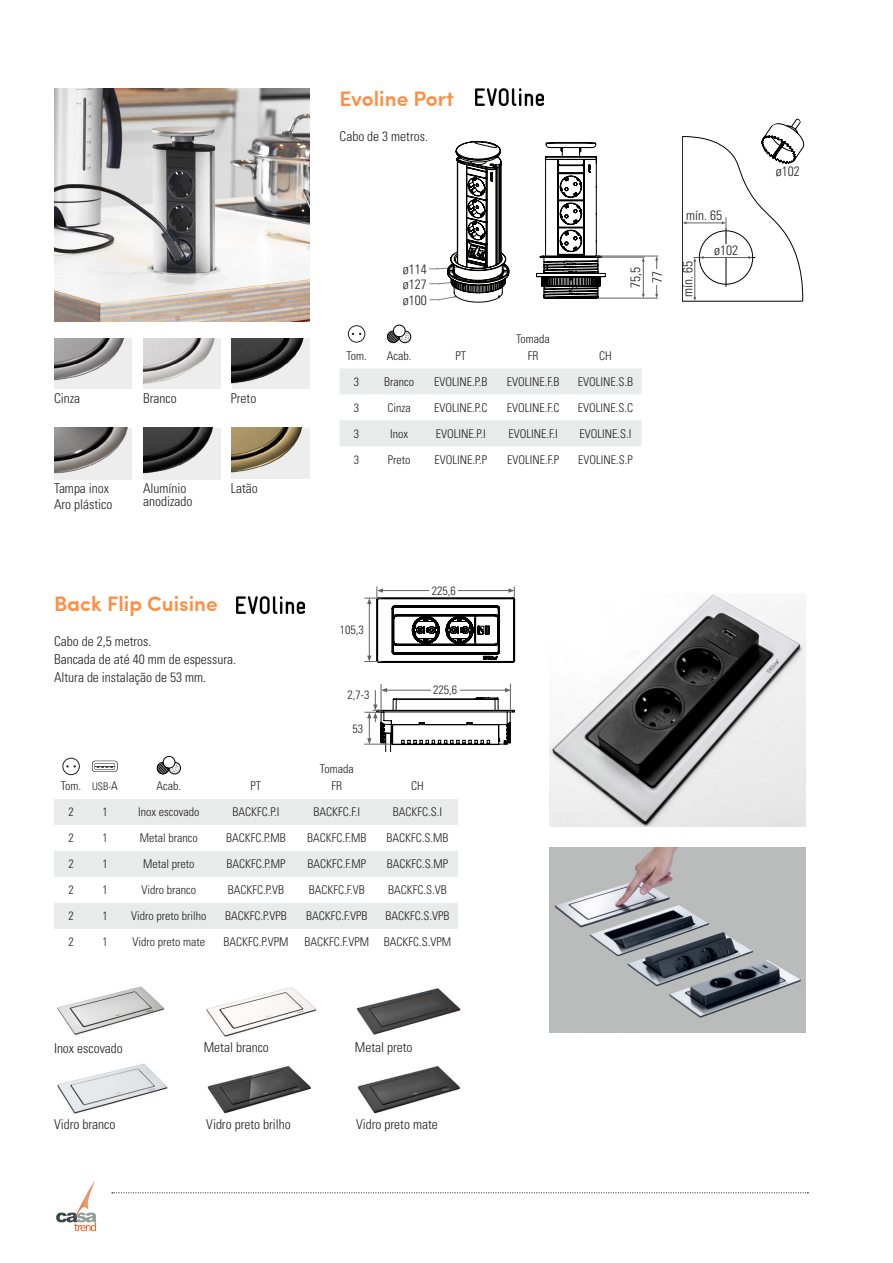
<style>
.page{position:relative;width:893px;height:1263px;background:#fff}
.page>*{position:absolute;margin:0;border:0;box-sizing:border-box;transform-origin:0 0}
.t1{font:600 21px "Sofia Pro";color:#fe8e43}
.t2{font:300 condensed 13.5px "Univers LT Std";color:#231f20}
.t3{font:300 condensed 12px "Univers LT Std";color:#231f20}
.t4{font:300 condensed 10.5px "Univers LT Std";color:#231f20}
.s1{font-size:12px}
</style>
<div class="page">
<svg style="left:56px;top:1181px;width:40px;height:50px"></svg>
<svg style="left:112px;top:1192px;width:696px;height:1px"></svg>
<svg style="left:340px;top:368px;width:301px;height:78px"></svg>
<img style="left:54px;top:88px;width:256px;height:233px">
<img style="left:476px;top:88px;width:67px;height:17px">
<svg style="left:387px;top:325px;width:24px;height:18px"></svg>
<img style="left:54px;top:338px;width:77px;height:51px">
<img style="left:232px;top:338px;width:77px;height:51px">
<img style="left:143px;top:338px;width:78px;height:51px">
<img style="left:143px;top:428px;width:78px;height:51px">
<img style="left:54px;top:428px;width:77px;height:51px">
<img style="left:231px;top:428px;width:79px;height:51px">
<svg style="left:682px;top:119px;width:122px;height:182px"></svg>
<svg style="left:429px;top:141px;width:80px;height:161px"></svg>
<svg style="left:536px;top:142px;width:69px;height:156px"></svg>
<hr style="left:597px;top:298px;width:61px;height:1px;background:#646363">
<hr style="left:601px;top:257px;width:44px;height:1px;background:#646363">
<hr style="left:596px;top:256px;width:62px;height:1px;background:#646363">
<hr style="left:643px;top:260px;width:1px;height:35px;background:#646363">
<hr style="left:656px;top:259px;width:1px;height:36px;background:#646363">
<div style="left:651px;top:270px;width:11px;height:15px;background:#fff"></div>
<div style="left:713px;top:244px;width:26px;height:11px;background:#fff"></div>
<div style="left:775px;top:165px;width:26px;height:11px;background:#fff"></div>
<img style="left:550px;top:594px;width:256px;height:233px">
<img style="left:237px;top:596px;width:67px;height:17px">
<svg style="left:54px;top:799px;width:404px;height:130px;fill:#e9eaea"></svg>
<div style="left:169px;top:762px;width:12px;height:12px;border:1px solid #000;border-radius:50%"></div>
<svg style="left:157px;top:756px;width:23px;height:19px"></svg>
<svg style="left:364px;top:586px;width:151px;height:76px"></svg>
<svg style="left:364px;top:684px;width:151px;height:68px"></svg>
<div style="left:351px;top:724px;width:14px;height:9px;background:#fff"></div>
<div style="left:338px;top:625px;width:27px;height:9px;background:#fff"></div>
<div style="left:430px;top:586px;width:28px;height:9px;background:#fff"></div>
<div style="left:346px;top:690px;width:25px;height:9px;background:#fff"></div>
<div style="left:431px;top:685px;width:28px;height:9px;background:#fff"></div>
<img style="left:550px;top:848px;width:256px;height:184px">
<img style="left:57px;top:986px;width:108px;height:49px">
<img style="left:356px;top:988px;width:105px;height:47px">
<img style="left:206px;top:987px;width:110px;height:50px">
<img style="left:207px;top:1066px;width:104px;height:48px">
<img style="left:57px;top:1063px;width:111px;height:51px">
<img style="left:357px;top:1066px;width:103px;height:48px">
<svg style="left:348px;top:326px;width:17px;height:16px"></svg>
<div style="left:348px;top:325px;width:17px;height:18px;border:1px solid #231f20;border-radius:50%"></div>
<svg style="left:352px;top:333px;width:9px;height:2px"></svg>
<div style="left:62px;top:758px;width:18px;height:17px;border:1px solid #231f20;border-radius:50%"></div>
<svg style="left:66px;top:765px;width:10px;height:2px"></svg>
<svg style="left:92px;top:761px;width:26px;height:11px"></svg>
<svg style="left:93px;top:761px;width:24px;height:10px"></svg>
<div style="left:95px;top:763px;width:20px;height:7px;background:#888687"></div>
<svg style="left:95px;top:764px;width:20px;height:5px"></svg>
<p class="t2" style="left:54px;top:390px;width:28px">Cinza</p>
<p class="t2" style="left:143px;top:390px;width:35px">Branco</p>
<p class="t2" style="left:231px;top:390px;width:27px">Preto</p>
<p class="t2" style="left:54px;top:480px;width:57px">Tampa inox</p>
<p class="t2" style="left:54px;top:496px;width:60px">Aro plástico</p>
<p class="t2" style="left:143px;top:480px;width:45px">Alumínio</p>
<p class="t2" style="left:231px;top:480px;width:28px">Latão</p>
<p class="t2" style="left:143px;top:493px;width:51px">anodizado</p>
<p class="t1" style="left:340px;top:83px;width:116px">Evoline Port</p>
<p class="t2" style="left:340px;top:128px;width:90px">Cabo de 3 metros.</p>
<p class="t2" style="left:403px;top:261px;width:25px">ø114</p>
<p class="t2" style="left:403px;top:276px;width:25px">ø127</p>
<p class="t2" style="left:403px;top:292px;width:25px">ø100</p>
<p class="t3" style="left:516px;top:331px;width:35px">Tomada</p>
<p class="t2" style="left:627px;top:288px;width:22px;rotate:-90deg">75,5</p>
<p class="t2" style="left:649px;top:283px;width:13px;rotate:-90deg">77</p>
<p class="t3" style="left:346px;top:348px;width:22px">Tom.</p>
<p class="t3" style="left:387px;top:348px;width:26px">Acab.</p>
<p class="t3" style="left:455px;top:348px;width:12px">PT</p>
<p class="t3" style="left:528px;top:348px;width:12px">FR</p>
<p class="t3" style="left:599px;top:348px;width:14px">CH</p>
<p class="t3" style="left:354px;top:374px;width:7px">3</p>
<p class="t3" style="left:384px;top:374px;width:31px">Branco</p>
<p class="t3" style="left:434px;top:374px;width:55px">EVOLINE.P.B</p>
<p class="t3" style="left:507px;top:374px;width:54px">EVOLINE.F.B</p>
<p class="t3" style="left:578px;top:374px;width:57px">EVOLINE.S.B</p>
<p class="t3" style="left:354px;top:400px;width:7px">3</p>
<p class="t3" style="left:387px;top:400px;width:25px">Cinza</p>
<p class="t3" style="left:434px;top:400px;width:55px">EVOLINE.P.C</p>
<p class="t3" style="left:507px;top:400px;width:54px">EVOLINE.F.C</p>
<p class="t3" style="left:578px;top:400px;width:57px">EVOLINE.S.C</p>
<p class="t3" style="left:354px;top:426px;width:7px">3</p>
<p class="t3" style="left:390px;top:426px;width:19px">Inox</p>
<p class="t3" style="left:436px;top:426px;width:51px">EVOLINE.P.I</p>
<p class="t3" style="left:508px;top:426px;width:51px">EVOLINE.F.I</p>
<p class="t3" style="left:579px;top:426px;width:53px">EVOLINE.S.I</p>
<p class="t3" style="left:354px;top:452px;width:7px">3</p>
<p class="t3" style="left:388px;top:452px;width:24px">Preto</p>
<p class="t3" style="left:435px;top:452px;width:54px">EVOLINE.P.P</p>
<p class="t3" style="left:507px;top:452px;width:54px">EVOLINE.F.P</p>
<p class="t3" style="left:578px;top:452px;width:56px">EVOLINE.S.P</p>
<p class="t2" style="left:686px;top:207px;width:37px">mín. 65</p>
<p class="t2" style="left:679px;top:297px;width:37px;rotate:-90deg">mín. 65</p>
<p class="t2" style="left:714px;top:243px;width:25px">ø102</p>
<p class="t1" style="left:54px;top:588px;width:165px">Back Flip Cuisine</p>
<p class="t2" style="left:54px;top:633px;width:99px">Cabo de 2,5 metros.</p>
<p class="t2" style="left:54px;top:651px;width:184px">Bancada de até 40 mm de espessura.</p>
<p class="t2" style="left:54px;top:669px;width:154px">Altura de instalação de 53 mm.</p>
<p class="t3" style="left:340px;top:623px;width:25px">105,3</p>
<p class="t3" style="left:432px;top:584px;width:25px">225,6</p>
<p class="t3" style="left:347px;top:688px;width:23px">2,7-3</p>
<p class="t3" style="left:433px;top:683px;width:25px">225,6</p>
<p class="t3" style="left:353px;top:721px;width:12px">53</p>
<p class="t3" style="left:320px;top:762px;width:35px">Tomada</p>
<p class="t3" style="left:61px;top:779px;width:22px">Tom.</p>
<p class="t4" style="left:92px;top:780px;width:27px">USB-<span class="s1">A</span></p>
<p class="t3" style="left:156px;top:779px;width:26px">Acab.</p>
<p class="t3" style="left:251px;top:779px;width:12px">PT</p>
<p class="t3" style="left:331px;top:779px;width:12px">FR</p>
<p class="t3" style="left:411px;top:779px;width:14px">CH</p>
<p class="t3" style="left:68px;top:805px;width:7px">2</p>
<p class="t3" style="left:102px;top:805px;width:7px">1</p>
<p class="t3" style="left:138px;top:805px;width:63px">Inox escovado</p>
<p class="t3" style="left:232px;top:805px;width:49px">BACKFC.P.I</p>
<p class="t3" style="left:313px;top:805px;width:48px">BACKFC.F.I</p>
<p class="t3" style="left:393px;top:805px;width:51px">BACKFC.S.I</p>
<p class="t3" style="left:68px;top:831px;width:7px">2</p>
<p class="t3" style="left:102px;top:831px;width:7px">1</p>
<p class="t3" style="left:140px;top:831px;width:59px">Metal branco</p>
<p class="t3" style="left:226px;top:831px;width:61px">BACKFC.P.MB</p>
<p class="t3" style="left:307px;top:831px;width:61px">BACKFC.F.MB</p>
<p class="t3" style="left:387px;top:831px;width:64px">BACKFC.S.MB</p>
<p class="t3" style="left:68px;top:857px;width:7px">2</p>
<p class="t3" style="left:102px;top:857px;width:7px">1</p>
<p class="t3" style="left:143px;top:857px;width:53px">Metal preto</p>
<p class="t3" style="left:226px;top:857px;width:61px">BACKFC.P.MP</p>
<p class="t3" style="left:307px;top:857px;width:60px">BACKFC.F.MP</p>
<p class="t3" style="left:387px;top:857px;width:63px">BACKFC.S.MP</p>
<p class="t3" style="left:68px;top:883px;width:7px">2</p>
<p class="t3" style="left:102px;top:883px;width:7px">1</p>
<p class="t3" style="left:141px;top:883px;width:56px">Vidro branco</p>
<p class="t3" style="left:228px;top:883px;width:58px">BACKFC.P.VB</p>
<p class="t3" style="left:309px;top:883px;width:58px">BACKFC.F.VB</p>
<p class="t3" style="left:388px;top:883px;width:60px">BACKFC.S.VB</p>
<p class="t3" style="left:68px;top:909px;width:7px">2</p>
<p class="t3" style="left:102px;top:909px;width:7px">1</p>
<p class="t3" style="left:131px;top:909px;width:77px">Vidro preto brilho</p>
<p class="t3" style="left:225px;top:909px;width:63px">BACKFC.P.VPB</p>
<p class="t3" style="left:306px;top:909px;width:63px">BACKFC.F.VPB</p>
<p class="t3" style="left:386px;top:909px;width:65px">BACKFC.S.VPB</p>
<p class="t3" style="left:68px;top:935px;width:7px">2</p>
<p class="t3" style="left:102px;top:935px;width:7px">1</p>
<p class="t3" style="left:132px;top:935px;width:74px">Vidro preto mate</p>
<p class="t3" style="left:223px;top:935px;width:67px">BACKFC.P.VPM</p>
<p class="t3" style="left:304px;top:935px;width:66px">BACKFC.F.VPM</p>
<p class="t3" style="left:384px;top:935px;width:69px">BACKFC.S.VPM</p>
<p class="t2" style="left:54px;top:1040px;width:70px">Inox escovado</p>
<p class="t2" style="left:204px;top:1039px;width:67px">Metal branco</p>
<p class="t2" style="left:355px;top:1039px;width:59px">Metal preto</p>
<p class="t2" style="left:54px;top:1116px;width:63px">Vidro branco</p>
<p class="t2" style="left:206px;top:1116px;width:86px">Vidro preto brilho</p>
<p class="t2" style="left:356px;top:1116px;width:83px">Vidro preto mate</p>
<p class="t2" style="left:776px;top:163px;width:25px">ø102</p>
</div>
